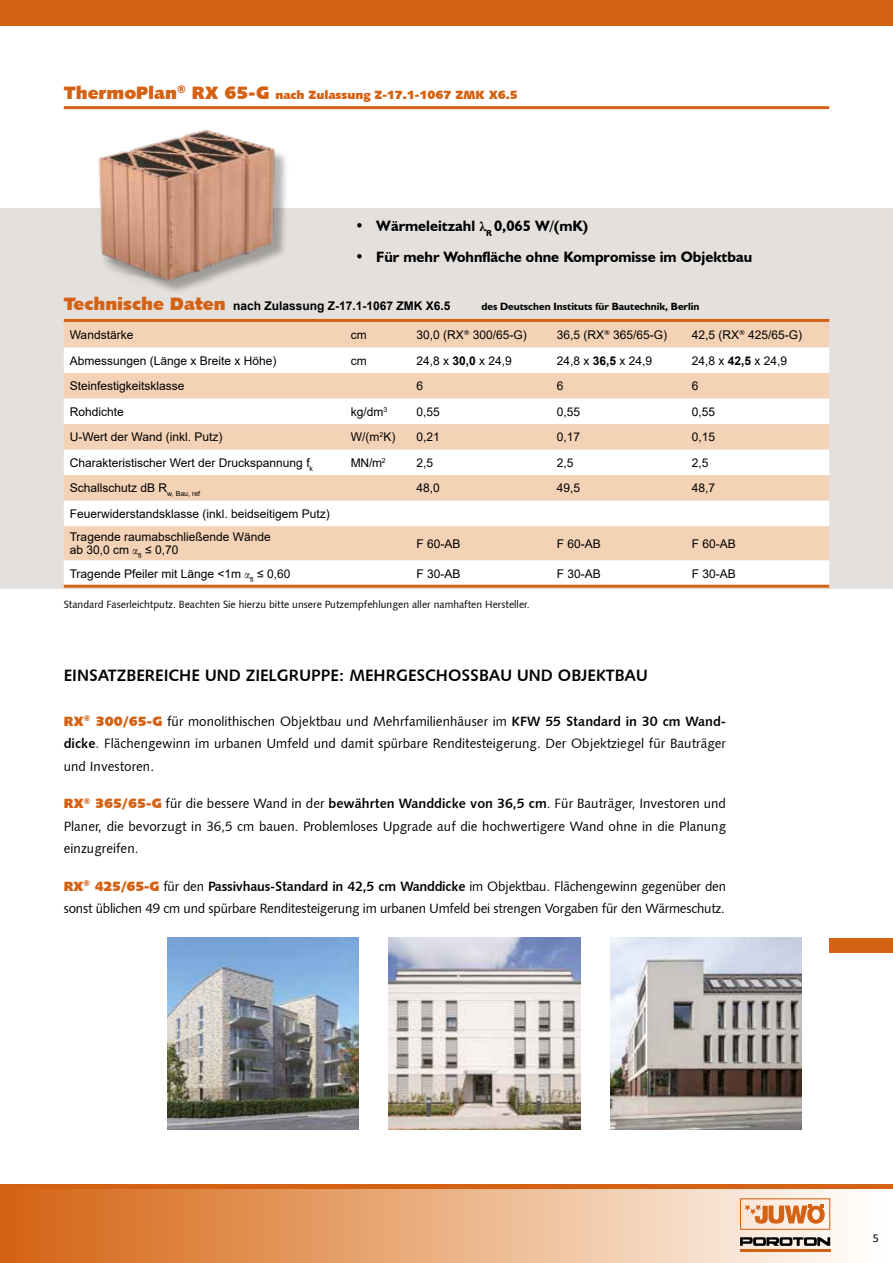
<style>
.page{position:relative;width:893px;height:1263px;background:#fff}
.page>*{position:absolute;margin:0;border:0;box-sizing:border-box;transform-origin:0 0}
.t1{font:16.5px "Humanist 531 BT Bold A";color:#000}
.t2{font:700 15px "Humanist 521 BT";color:#000}
.t3{font:13.5px/22.5px "Humanist 531 BT Roman A";letter-spacing:-.02em;color:#000;text-align:justify}
.t4{font:12px/23.1px "Arial";color:#000}
.t5{font:12px "Humanist 531 BT Ultra Black A";color:#d46214}
.t6{font:700 12px "Arial";color:#000}
.t7{font:12px "Calibri";color:#000}
.t8{font:10.5px "Humanist 531 BT Roman A";color:#000}
.t9{font:700 10.5px "Humanist 521 BT";color:#000}
.s1{font-size:18px}
.s2{font-family:"Garamond"}
.s3{font-family:"Humanist 531 BT Ultra Black A";font-weight:400;font-size:18px;color:#d46214}
.s4{font-weight:700}
.s5{font-family:"Humanist 531 BT Ultra Black A";color:#d46214}
.s6{font-family:"Humanist 531 BT Bold A"}
</style>
<div class="page">
<div style="left:0;top:1188px;width:893px;height:75px;background:linear-gradient(to right,#d5620f,#fff)"></div>
<div style="left:0;top:0;width:893px;height:26px;background:#d46214"></div>
<hr style="left:0;top:1184px;width:893px;height:4px;background:#d46214">
<div style="left:740px;top:1198px;width:90px;height:32px;border:1px solid #d46214"></div>
<svg style="left:744px;top:1204px;width:81px;height:20px;background:#e6a374"></svg>
<hr style="left:740px;top:1249px;width:90px;height:2px;background:#d46214">
<svg style="left:740px;top:1237px;width:90px;height:9px"></svg>
<div style="left:0;top:208px;width:893px;height:381px;background:#e3e0dd"></div>
<hr style="left:64px;top:106px;width:765px;height:3px;background:#d46214">
<div style="left:64px;top:322px;width:765px;height:26px;background:#f4d2b6"></div>
<svg style="left:64px;top:348px;width:765px;height:237px;background:#f9e9dc"></svg>
<hr style="left:64px;top:319px;width:765px;height:3px;background:#d46214">
<hr style="left:64px;top:585px;width:765px;height:3px;background:#d46214">
<div style="left:829px;top:938px;width:64px;height:14px;background:#d46214"></div>
<img style="left:168px;top:938px;width:191px;height:191px">
<img style="left:389px;top:938px;width:191px;height:191px">
<img style="left:610px;top:938px;width:191px;height:191px">
<img style="left:98px;top:130px;width:188px;height:162px">
<p class="t5" style="left:64px;top:87px;width:456px"><span class="s1">ThermoPlan</span><sup>®</sup> <span class="s1">RX 65-G</span> nach Zulassung Z-17.1-1067 ZMK X6.5</p>
<p class="t2" style="left:355px;top:217px;width:235px">• Wärmeleitzahl <span class="s2">λ</span><sub>R</sub> 0,065 W/(mK)</p>
<p class="t2" style="left:355px;top:248px;width:399px">• Für mehr Wohnfläche ohne Kompromisse im Objektbau</p>
<p class="t6" style="left:64px;top:298px;width:388px"><span class="s3">Technische Daten</span> nach Zulassung Z-17.1-1067 ZMK X6.5</p>
<p class="t9" style="left:481px;top:300px;width:219px">des Deutschen Instituts für Bautechnik, Berlin</p>
<p class="t4" style="left:70px;top:323px;width:65px">Wandstärke</p>
<p class="t4" style="left:351px;top:323px;width:17px">cm</p>
<p class="t4" style="left:416px;top:323px;width:112px">30,0 (RX<sup>®</sup> 300/65-G)</p>
<p class="t4" style="left:557px;top:323px;width:112px">36,5 (RX<sup>®</sup> 365/65-G)</p>
<p class="t4" style="left:692px;top:323px;width:112px">42,5 (RX<sup>®</sup> 425/65-G)</p>
<p class="t4" style="left:70px;top:349px;width:208px">Abmessungen (Länge x Breite x Höhe)</p>
<p class="t4" style="left:351px;top:349px;width:17px">cm</p>
<p class="t4" style="left:416px;top:349px;width:97px">24,8 x <span class="s4">30,0</span> x 24,9</p>
<p class="t4" style="left:557px;top:349px;width:97px">24,8 x <span class="s4">36,5</span> x 24,9</p>
<p class="t4" style="left:692px;top:349px;width:97px">24,8 x <span class="s4">42,5</span> x 24,9</p>
<p class="t4" style="left:70px;top:374px;width:116px">Steinfestigkeitsklasse</p>
<p class="t4" style="left:416px;top:374px;width:8px">6</p>
<p class="t4" style="left:557px;top:374px;width:8px">6</p>
<p class="t4" style="left:692px;top:374px;width:8px">6</p>
<p class="t4" style="left:70px;top:400px;width:56px">Rohdichte</p>
<p class="t4" style="left:351px;top:400px;width:38px">kg/dm<sup>3</sup></p>
<p class="t4" style="left:416px;top:400px;width:25px">0,55</p>
<p class="t4" style="left:557px;top:400px;width:25px">0,55</p>
<p class="t4" style="left:692px;top:400px;width:25px">0,55</p>
<p class="t4" style="left:70px;top:425px;width:154px">U-Wert der Wand (inkl. Putz)</p>
<p class="t4" style="left:351px;top:425px;width:46px">W/(m<sup>2</sup>K)</p>
<p class="t4" style="left:416px;top:425px;width:25px">0,21</p>
<p class="t4" style="left:557px;top:425px;width:25px">0,17</p>
<p class="t4" style="left:692px;top:425px;width:25px">0,15</p>
<p class="t4" style="left:70px;top:451px;width:245px">Charakteristischer Wert der Druckspannung f<sub>k</sub></p>
<p class="t4" style="left:351px;top:451px;width:36px">MN/m<sup>2</sup></p>
<p class="t4" style="left:416px;top:451px;width:18px">2,5</p>
<p class="t4" style="left:557px;top:451px;width:18px">2,5</p>
<p class="t4" style="left:692px;top:451px;width:18px">2,5</p>
<p class="t4" style="left:70px;top:476px;width:132px">Schallschutz dB R<sub>w,</sub> <sub>Bau,</sub> <sub>ref</sub></p>
<p class="t4" style="left:416px;top:476px;width:25px">48,0</p>
<p class="t4" style="left:557px;top:476px;width:25px">49,5</p>
<p class="t4" style="left:692px;top:476px;width:25px">48,7</p>
<p class="t4" style="left:70px;top:502px;width:262px">Feuerwiderstandsklasse (inkl. beidseitigem Putz)<br>Tragende raumabschließende Wände</p>
<p class="t4" style="left:70px;top:538px;width:110px">ab 30,0 cm <span class="s2">α</span><sub>fi</sub> ≤ 0,70</p>
<p class="t4" style="left:416px;top:532px;width:46px">F 60-AB</p>
<p class="t4" style="left:557px;top:532px;width:46px">F 60-AB</p>
<p class="t4" style="left:692px;top:532px;width:46px">F 60-AB</p>
<p class="t4" style="left:70px;top:562px;width:222px">Tragende Pfeiler mit Länge &lt;1m <span class="s2">α</span><sub>fi</sub> ≤ 0,60</p>
<p class="t4" style="left:416px;top:562px;width:46px">F 30-AB</p>
<p class="t4" style="left:557px;top:562px;width:46px">F 30-AB</p>
<p class="t4" style="left:692px;top:562px;width:46px">F 30-AB</p>
<p class="t8" style="left:64px;top:598px;width:467px">Standard Faserleichtputz. Beachten Sie hierzu bitte unsere Putzempfehlungen aller namhaften Hersteller.</p>
<p class="t1" style="left:64px;top:665px;width:585px">EINSATZBEREICHE UND ZIELGRUPPE: MEHRGESCHOSSBAU UND OBJEKTBAU</p>
<p class="t3" style="left:64px;top:710px;width:664px"><span class="s5">RX</span><sup>®</sup> <span class="s5">300/65-G</span> für monolithischen Objektbau und Mehrfamilienhäuser im <span class="s6">KFW 55 Standard in 30 cm Wand&shy;dicke</span>. Flächengewinn im urbanen Umfeld und damit spürbare Renditesteigerung. Der Objektziegel für Bauträger und Investoren.</p>
<p class="t3" style="left:64px;top:792px;width:664px"><span class="s5">RX</span><sup>®</sup> <span class="s5">365/65-G</span> für die bessere Wand in der <span class="s6">bewährten Wanddicke von 36,5 cm</span>. Für Bauträger, Investoren und Planer, die bevorzugt in 36,5 cm bauen. Problemloses Upgrade auf die hochwertigere Wand ohne in die Planung einzugreifen.</p>
<p class="t3" style="left:64px;top:875px;width:664px"><span class="s5">RX</span><sup>®</sup> <span class="s5">425/65-G</span> für den <span class="s6">Passivhaus-Standard in 42,5 cm Wanddicke</span> im Objektbau. Flächengewinn gegenüber den sonst üblichen 49 cm und spürbare Renditesteigerung im urbanen Umfeld bei strengen Vorgaben für den Wärmeschutz.</p>
<p class="t7" style="left:873px;top:1230px;width:8px">5</p>
</div>
